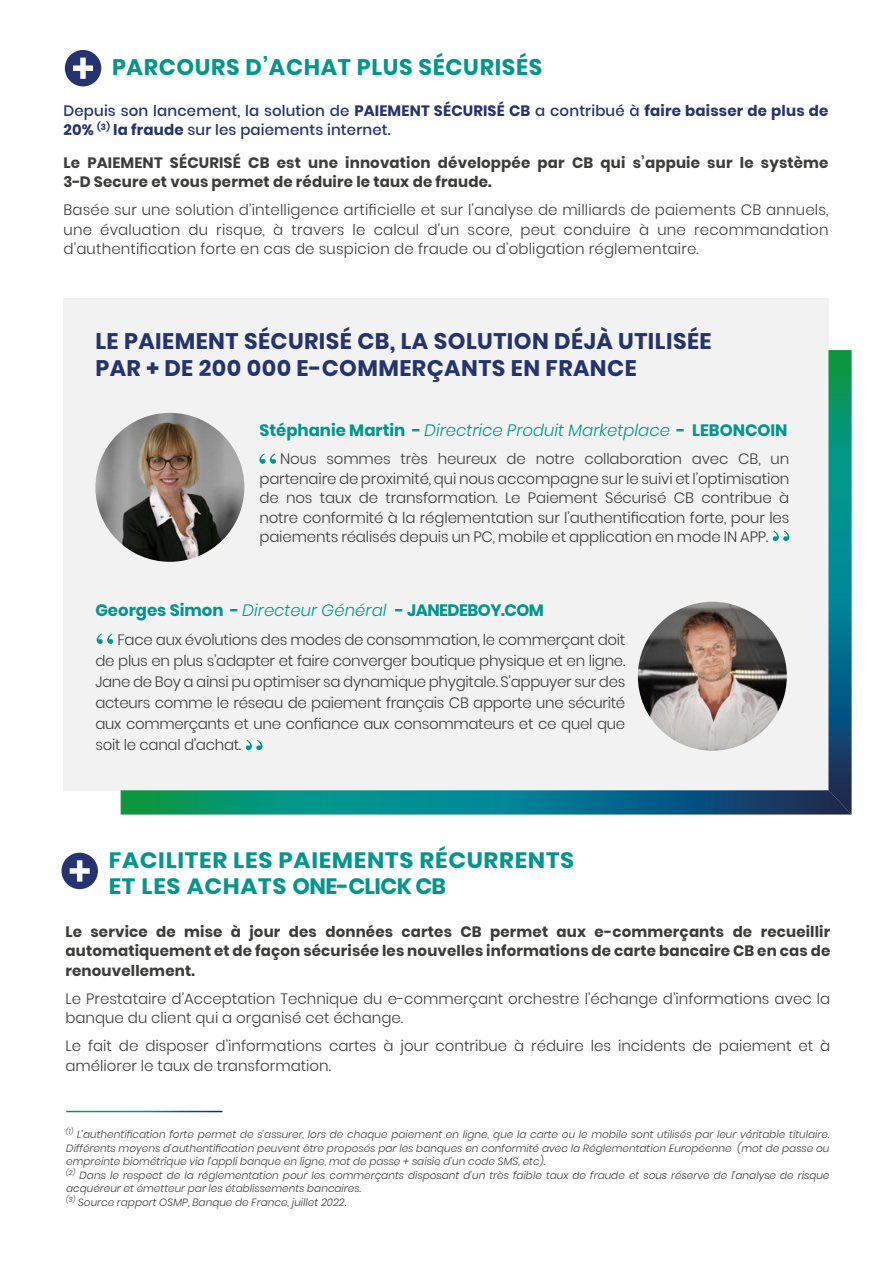
<style>
.page{position:relative;width:893px;height:1263px;background:#fff}
.page>*{position:absolute;margin:0;border:0;box-sizing:border-box;transform-origin:0 0}
.t1{font:700 22.5px "Poppins";letter-spacing:.02em;color:#25346f}
.t2{font:700 22.5px "Poppins";letter-spacing:.03em;color:#00978c}
.t3{font:700 22.2px/26.7px "Poppins";letter-spacing:.03em;color:#00978c;scale:1.05 1}
.t4{font:italic 300 16.5px "Poppins";color:#00978c}
.t5{font:700 16.5px "Poppins";letter-spacing:-.015em;color:#00978c}
.t6{font:300 15px/19.5px "Poppins";color:#3c3c3b;text-align:justify}
.t7{font:700 15px/19.5px "Poppins";letter-spacing:.01em;color:#3c3c3b;text-align:justify}
.t8{font:500 15px/19.5px "Poppins";letter-spacing:.01em;color:#25346f}
.t9{font:italic 300 10.5px/13.5px "Poppins";color:#3c3c3b;text-align:justify}
.s1{font-weight:700}
.s2{font-weight:700;font-style:normal}
.s3{font-weight:300;font-style:italic}
</style>
<div class="page">
<div style="left:65px;top:50px;width:36px;height:36px;background:#25346f;border-radius:50%"></div>
<svg style="left:73px;top:58px;width:20px;height:21px"></svg>
<div style="left:62px;top:853px;width:36px;height:36px;background:#25346f;border-radius:50%"></div>
<svg style="left:70px;top:860px;width:20px;height:21px"></svg>
<div style="left:63px;top:298px;width:766px;height:492px;background:#f2f2f2"></div>
<svg style="left:97px;top:633px;width:16px;height:11px"></svg>
<svg style="left:121px;top:350px;width:731px;height:464px"></svg>
<img style="left:638px;top:602px;width:149px;height:149px;border-radius:74px">
<img style="left:95px;top:413px;width:149px;height:149px;border-radius:74px">
<p class="t2" style="left:112px;top:54px;width:432px">PARCOURS D’ACHAT PLUS SÉCURISÉS</p>
<p class="t8" style="left:63px;top:101px;width:766px">Depuis son lancement, la solution de <span class="s1">PAIEMENT SÉCURISÉ CB</span> a contribué à <span class="s1">faire baisser de plus de<br>20%</span> <sup>(3)</sup> <span class="s1">la fraude</span> sur les paiements internet.</p>
<p class="t7" style="left:63px;top:153px;width:767px">Le PAIEMENT SÉCURISÉ CB est une innovation développée par CB qui s’appuie sur le système<br>3-D Secure et vous permet de réduire le taux de fraude.</p>
<p class="t6" style="left:64px;top:200px;width:766px">Basée sur une solution d’intelligence artificielle et sur l’analyse de milliards de paiements CB annuels, une évaluation du risque, à travers le calcul d’un score, peut conduire à une recommandation d’authentification forte en cas de suspicion de fraude ou d’obligation réglementaire.</p>
<p class="t1" style="left:95px;top:328px;width:618px">LE PAIEMENT SÉCURISÉ CB, LA SOLUTION DÉJÀ UTILISÉE</p>
<p class="t1" style="left:95px;top:355px;width:543px">PAR + DE 200 000 E-COMMERÇANTS EN FRANCE</p>
<p class="t4" style="left:259px;top:421px;width:530px"><span class="s2">Stéphanie Martin -</span> Directrice Produit Marketplace <span class="s2">- LEBONCOIN</span></p>
<p class="t6" style="left:259px;top:449px;width:531px;text-indent:21px">Nous sommes très heureux de notre collaboration avec CB, un partenaire de proximité, qui nous accompagne sur le suivi et l’optimisation de nos taux de transformation. Le Paiement Sécurisé CB contribue à notre conformité à la réglementation sur l’authentification forte, pour les paiements réalisés depuis un PC, mobile et application en mode IN APP.</p>
<p class="t5" style="left:95px;top:600px;width:450px">Georges Simon - <span class="s3">Directeur Général</span> - JANEDEBOY.COM</p>
<p class="t6" style="left:95px;top:629px;width:531px;line-height:21px;text-indent:22px">Face aux évolutions des modes de consommation, le commerçant doit de plus en plus s’adapter et faire converger boutique physique et en ligne.<br>Jane de Boy a ainsi pu optimiser sa dynamique phygitale. S’appuyer sur des acteurs comme le réseau de paiement français CB apporte une sécurité aux commerçants et une confiance aux consommateurs et ce quel que soit le canal d’achat.</p>
<p class="t3" style="left:109px;top:847px;width:445px">FACILITER LES PAIEMENTS RÉCURRENTS<br>ET LES ACHATS ONE-CLICK CB</p>
<p class="t7" style="left:65px;top:922px;width:766px">Le service de mise à jour des données cartes CB permet aux e-commerçants de recueillir automatiquement et de façon sécurisée les nouvelles informations de carte bancaire CB en cas de renouvellement.</p>
<p class="t6" style="left:65px;top:989px;width:766px">Le Prestataire d’Acceptation Technique du e-commerçant orchestre l’échange d’informations avec la banque du client qui a organisé cet échange.</p>
<p class="t6" style="left:65px;top:1036px;width:766px">Le fait de disposer d’informations cartes à jour contribue à réduire les incidents de paiement et à améliorer le taux de transformation.</p>
<p class="t9" style="left:66px;top:1128px;width:765px"><sup>(1)</sup> L’authentification forte permet de s’assurer, lors de chaque paiement en ligne, que la carte ou le mobile sont utilisés par leur véritable titulaire.<br>Différents moyens d’authentification peuvent être proposés par les banques en conformité avec la Réglementation Européenne (mot de passe ou empreinte biométrique via l’appli banque en ligne, mot de passe + saisie d’un code SMS, etc).</p>
<p class="t9" style="left:66px;top:1168px;width:765px"><sup>(2)</sup> Dans le respect de la réglementation pour les commerçants disposant d’un très faible taux de fraude et sous réserve de l’analyse de risque acquéreur et émetteur par les établissements bancaires.</p>
<p class="t9" style="left:66px;top:1195px;width:282px"><sup>(3)</sup> Source rapport OSMP, Banque de France, juillet 2022.</p>
</div>
